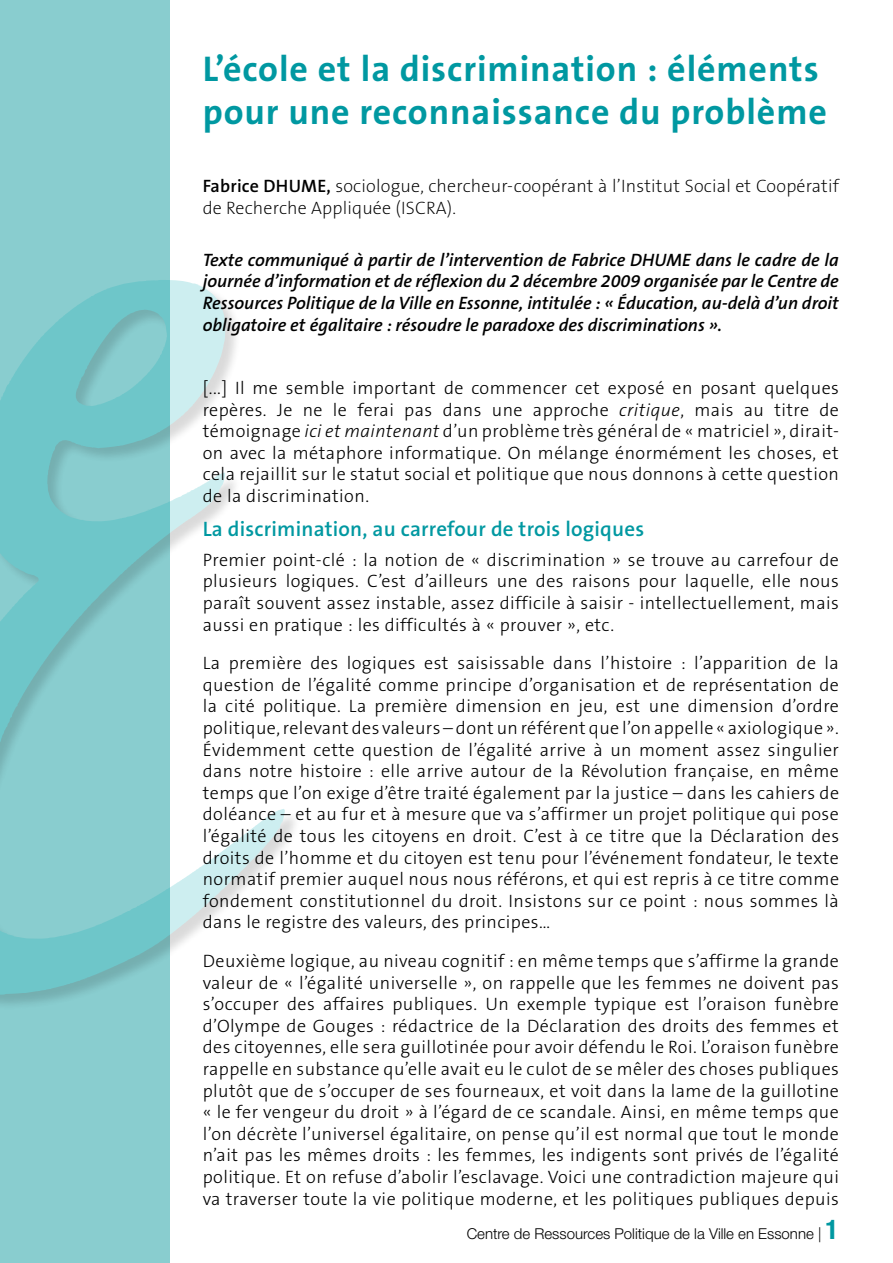
<style>
.page{position:relative;width:893px;height:1263px;background:#fff}
.page>*{position:absolute;margin:0;border:0;box-sizing:border-box;transform-origin:0 0}
.t1{font:700 36px/43.2px "The Sans B7";letter-spacing:.025em;color:#0098a1}
.t2{font:600 21px "The Sans B6";letter-spacing:.01em;color:#0098a1}
.t3{font:300 18px/21.6px "The Sans B3";letter-spacing:.025em;color:#000;text-align:justify}
.t4{font:italic 600 18px/21.6px "The Sans B6";color:#000;text-align:justify}
.t5{font:200 18px/21.6px "The Sans B2";letter-spacing:.01em;color:#000}
.t6{font:300 15px "Helvetica Neue LT Std";color:#000}
.s1{font-family:"The Sans B6";font-weight:600}
.s2{font-style:italic}
.s3{font-weight:700;font-stretch:condensed;font-size:27px;color:#0098a1}
</style>
<div class="page">
<div style="left:0;top:0;width:169px;height:1263px;background:#89cdcf"></div>
<div style="left:0;top:280px;width:301px;height:731px;background:#000;opacity:.75"></div>
<img style="left:7px;top:280px;width:152px;height:106px">
<h1 class="t1" style="left:203px;top:48px;width:626px">L’école et la discrimination : éléments pour une reconnaissance du problème</h1>
<p class="t5" style="left:203px;top:176px;width:638px"><span class="s1">Fabrice DHUME,</span> sociologue, chercheur-coopérant à l’Institut Social et Coopératif de Recherche Appliquée (ISCRA).</p>
<p class="t4" style="left:203px;top:250px;width:638px">Texte communiqué à partir de l’intervention de Fabrice DHUME dans le cadre de la journée d’information et de réflexion du 2 décembre 2009 organisée par le Centre de Ressources Politique de la Ville en Essonne, intitulée : « Éducation, au-delà d’un droit obligatoire et égalitaire : résoudre le paradoxe des discriminations ».</p>
<p class="t3" style="left:203px;top:378px;width:638px">[...] Il me semble important de commencer cet exposé en posant quelques repères. Je ne le ferai pas dans une approche <span class="s2">critique</span>, mais au titre de témoignage <span class="s2">ici et maintenant</span> d’un problème très général de « matriciel », dirait&shy;on avec la métaphore informatique. On mélange énormément les choses, et cela rejaillit sur le statut social et politique que nous donnons à cette question de la discrimination.</p>
<p class="t2" style="left:203px;top:518px;width:443px">La discrimination, au carrefour de trois logiques</p>
<p class="t3" style="left:203px;top:550px;width:638px">Premier point-clé : la notion de « discrimination » se trouve au carrefour de plusieurs logiques. C’est d’ailleurs une des raisons pour laquelle, elle nous paraît souvent assez instable, assez difficile à saisir - intellectuellement, mais aussi en pratique : les difficultés à « prouver », etc.</p>
<p class="t3" style="left:203px;top:653px;width:638px">La première des logiques est saisissable dans l’histoire : l’apparition de la question de l’égalité comme principe d’organisation et de représentation de la cité politique. La première dimension en jeu, est une dimension d’ordre politique, relevant des valeurs – dont un référent que l’on appelle « axiologique ».<br>Évidemment cette question de l’égalité arrive à un moment assez singulier dans notre histoire : elle arrive autour de la Révolution française, en même temps que l’on exige d’être traité également par la justice – dans les cahiers de doléance – et au fur et à mesure que va s’affirmer un projet politique qui pose l’égalité de tous les citoyens en droit. C’est à ce titre que la Déclaration des droits de l’homme et du citoyen est tenu pour l’événement fondateur, le texte normatif premier auquel nous nous référons, et qui est repris à ce titre comme fondement constitutionnel du droit. Insistons sur ce point : nous sommes là dans le registre des valeurs, des principes…</p>
<p class="t3" style="left:203px;top:951px;width:638px">Deuxième logique, au niveau cognitif : en même temps que s’affirme la grande valeur de « l’égalité universelle », on rappelle que les femmes ne doivent pas s’occuper des affaires publiques. Un exemple typique est l’oraison funèbre d’Olympe de Gouges : rédactrice de la Déclaration des droits des femmes et des citoyennes, elle sera guillotinée pour avoir défendu le Roi. L’oraison funèbre rappelle en substance qu’elle avait eu le culot de se mêler des choses publiques plutôt que de s’occuper de ses fourneaux, et voit dans la lame de la guillotine « le fer vengeur du droit » à l’égard de ce scandale. Ainsi, en même temps que l’on décrète l’universel égalitaire, on pense qu’il est normal que tout le monde n’ait pas les mêmes droits : les femmes, les indigents sont privés de l’égalité politique. Et on refuse d’abolir l’esclavage. Voici une contradiction majeure qui va traverser toute la vie politique moderne, et les politiques publiques depuis</p>
<p class="t6" style="left:467px;top:1224px;width:373px">Centre de Ressources Politique de la Ville en Essonne | <span class="s3">1</span></p>
</div>
